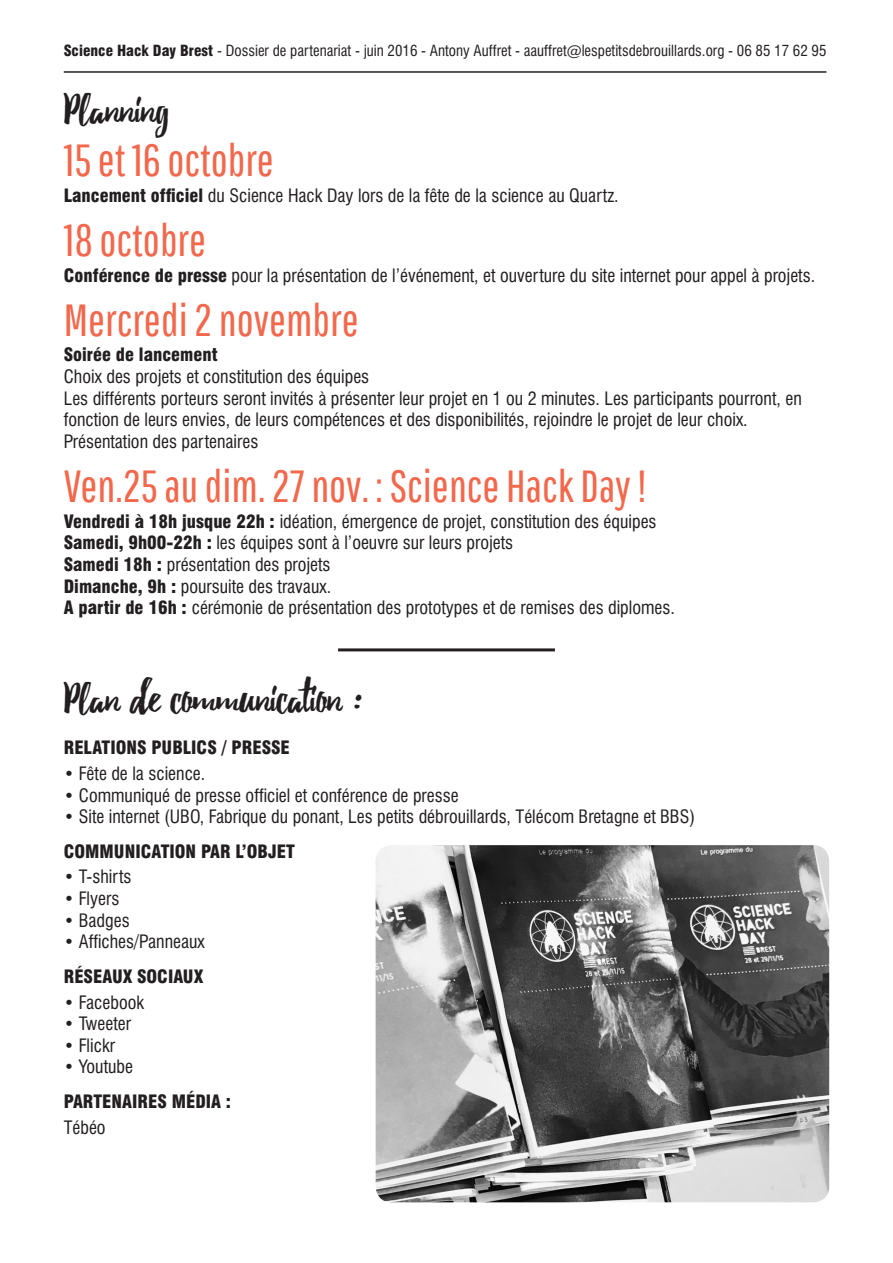
<style>
.page{position:relative;width:893px;height:1263px;background:#fff}
.page>*{position:absolute;margin:0;border:0;box-sizing:border-box;transform-origin:0 0}
.t1{font:45px "Pathway Gothic One";color:#f2684c}
.t2{font:45px "Debby";color:#231f20}
.t3{font:condensed 18px/21.6px "Swiss 721 BT";color:#231f20}
.t4{font:900 condensed 18px "Swiss 721 BT";color:#231f20}
.t5{font:condensed 15px "Swiss 721 BT";color:#231f20}
.s1{font-weight:900}
</style>
<div class="page">
<hr style="left:338px;top:648px;width:217px;height:3px;background:#231f20">
<img style="left:376px;top:845px;width:453px;height:357px">
<hr style="left:64px;top:71px;width:762px;height:2px;background:#231f20">
<p class="t5" style="left:64px;top:42px;width:764px"><span class="s1">Science Hack Day Brest</span> - Dossier de partenariat - juin 2016 - Antony Auffret - aauffret@lespetitsdebrouillards.org - 06 85 17 62 95</p>
<p class="t2" style="left:64px;top:81px;width:108px">Planning</p>
<p class="t1" style="left:64px;top:133px;width:212px">15 et 16 octobre</p>
<p class="t3" style="left:64px;top:184px;width:556px"><span class="s1">Lancement officiel</span> du Science Hack Day lors de la fête de la science au Quartz.</p>
<p class="t1" style="left:64px;top:213px;width:144px">18 octobre</p>
<p class="t3" style="left:64px;top:264px;width:753px"><span class="s1">Conférence de presse</span> pour la présentation de l’événement, et ouverture du site internet pour appel à projets.</p>
<p class="t1" style="left:64px;top:293px;width:297px">Mercredi 2 novembre</p>
<p class="t4" style="left:64px;top:344px;width:155px">Soirée de lancement</p>
<p class="t3" style="left:64px;top:366px;width:307px">Choix des projets et constitution des équipes</p>
<p class="t3" style="left:64px;top:387px;width:740px">Les différents porteurs seront invités à présenter leur projet en 1 ou 2 minutes. Les participants pourront, en fonction de leurs envies, de leurs compétences et des disponibilités, rejoindre le projet de leur choix.</p>
<p class="t3" style="left:64px;top:430px;width:196px">Présentation des partenaires</p>
<p class="t1" style="left:64px;top:459px;width:584px">Ven.25 au dim. 27 nov. : Science Hack Day !</p>
<p class="t3" style="left:64px;top:510px;width:594px"><span class="s1">Vendredi à 18h jusque 22h :</span> idéation, émergence de projet, constitution des équipes</p>
<p class="t3" style="left:64px;top:532px;width:451px"><span class="s1">Samedi, 9h00-22h :</span> les équipes sont à l’oeuvre sur leurs projets</p>
<p class="t3" style="left:64px;top:554px;width:268px"><span class="s1">Samedi 18h :</span> présentation des projets</p>
<p class="t3" style="left:64px;top:575px;width:269px"><span class="s1">Dimanche, 9h :</span> poursuite des travaux.</p>
<p class="t3" style="left:64px;top:597px;width:613px"><span class="s1">A partir de 16h :</span> cérémonie de présentation des prototypes et de remises des diplomes.</p>
<p class="t2" style="left:64px;top:671px;width:300px">Plan de communication :</p>
<p class="t4" style="left:64px;top:737px;width:228px">RELATIONS PUBLICS / PRESSE</p>
<p class="t3" style="left:64px;top:763px;width:143px">• Fête de la science.</p>
<p class="t3" style="left:64px;top:784px;width:396px">• Communiqué de presse officiel et conférence de presse</p>
<p class="t3" style="left:64px;top:806px;width:633px">• Site internet (UBO, Fabrique du ponant, Les petits débrouillards, Télécom Bretagne et BBS)</p>
<p class="t4" style="left:64px;top:840px;width:233px">COMMUNICATION PAR L’OBJET</p>
<p class="t3" style="left:64px;top:866px;width:69px">• T-shirts</p>
<p class="t3" style="left:64px;top:888px;width:57px">• Flyers</p>
<p class="t3" style="left:64px;top:909px;width:67px">• Badges</p>
<p class="t3" style="left:64px;top:931px;width:143px">• Affiches/Panneaux</p>
<p class="t4" style="left:64px;top:965px;width:141px">RÉSEAUX SOCIAUX</p>
<p class="t3" style="left:64px;top:991px;width:82px">• Facebook</p>
<p class="t3" style="left:64px;top:1013px;width:69px">• Tweeter</p>
<p class="t3" style="left:64px;top:1034px;width:53px">• Flickr</p>
<p class="t3" style="left:64px;top:1056px;width:71px">• Youtube</p>
<p class="t4" style="left:64px;top:1090px;width:169px">PARTENAIRES MÉDIA :</p>
<p class="t3" style="left:64px;top:1116px;width:43px">Tébéo</p>
</div>
